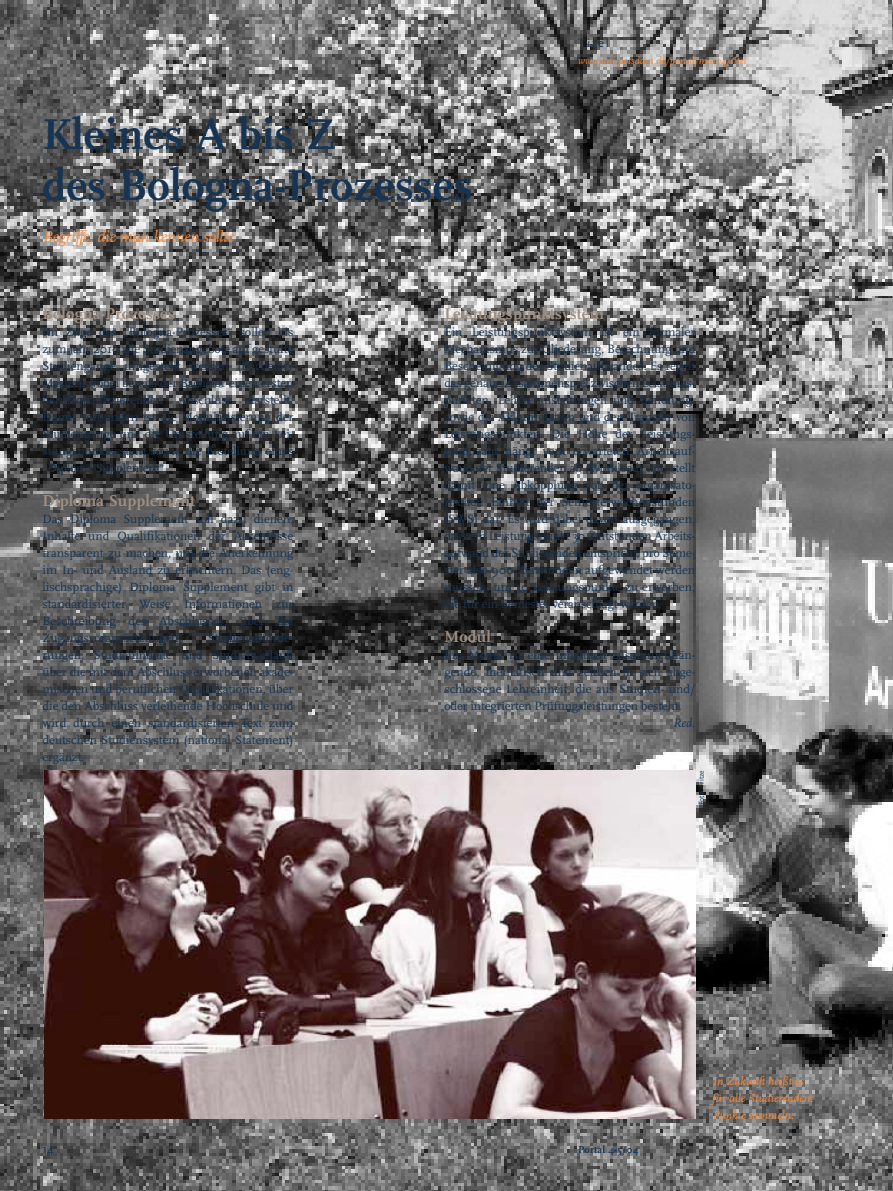
<style>
.page{position:relative;width:893px;height:1191px;background:#fff}
.page>*{position:absolute;margin:0;border:0;box-sizing:border-box;transform-origin:0 0}
.t1{font:700 45px/51px "Scala";color:#173453}
.t2{font:700 16.5px "Scala";letter-spacing:.01em;color:#a08e80}
.t3{font:italic 16.5px "Scala";letter-spacing:-.015em;color:#f68a39}
.t4{font:12.75px "Scala Sans";letter-spacing:.15em;color:#173453}
.t5{font:12.6px/17px "Scala";color:#173453;text-align:justify}
.t6{font:italic 12.6px "Scala";color:#173453}
.t7{font:italic 12px/17px "Scala";letter-spacing:-.005em;color:#f68a39}
.t8{font:italic 10.5px "Scala";letter-spacing:.005em;color:#f68a39}
.t9{font:700 10.5px "Scala";letter-spacing:.015em;color:#173453}
.t10{font:7.5px "Scala Sans";color:#173453}
</style>
<div class="page">
<img style="left:0;top:0;width:893px;height:1191px">
<img style="left:44px;top:770px;width:652px;height:348px">
<h1 class="t1" style="left:43px;top:109px;width:432px">Kleines A bis Z<br>des Bologna-Prozesses</h1>
<h2 class="t3" style="left:43px;top:228px;width:193px">Begriffe, die man kennen sollte</h2>
<p class="t4" style="left:578px;top:36px;width:32px">Titel</p>
<p class="t8" style="left:578px;top:55px;width:170px">www.uni-potsdam.de/portal/mai04/titel</p>
<h2 class="t2" style="left:43px;top:304px;width:134px">Bologna-Prozesses</h2>
<p class="t5" style="left:43px;top:324px;width:252px">Im Zuge des „Bologna-Prozesses“ sollen bis zum Jahr 2010 alle Studienangebote auf gestufte Studiengänge umgestellt werden (Bachelor/ Master), wobei bereits der Bachelor einen ersten berufsqualifizierenden Abschluss darstellt.<br>Damit verbunden ist die Modularisierung der Studiengänge und die Umstellung auf ein Lei&shy;stungspunktsystem sowie die Erstellung eines „Diploma Supplement“.</p>
<h2 class="t2" style="left:43px;top:491px;width:154px">Diploma Supplement</h2>
<p class="t5" style="left:43px;top:511px;width:252px">Das Diploma Supplement soll dazu dienen, Inhalte und Qualifikationen der Abschlüsse transparent zu machen, um die Anerkennung im In- und Ausland zu erleichtern. Das (eng&shy;lischsprachige) Diploma Supplement gibt in standardisierter Weise Informationen zur Beschreibung des Abschlusses, über die Zugangsvoraussetzungen,</p>
<p class="t5" style="left:43px;top:630px;width:253px;text-indent:165px">Studienanforde&shy;rungen, Studieninhalte und Studienverlauf, über die mit dem Abschluss erworbenen akade&shy;mischen und beruflichen Qualifikationen, über die den Abschluss verleihende Hochschule und wird durch einen standardisierten Text zum deutschen Studiensystem (national Statement) ergänzt.</p>
<h2 class="t2" style="left:444px;top:304px;width:161px">Leistungspunktsystem</h2>
<p class="t5" style="left:444px;top:324px;width:252px">Ein Leistungspunktsystem ist ein formaler Mechanismus zur Gliederung, Berechnung und Bescheinigung des Studienaufwandes. Es regelt das genaue Zusammenspiel zwischen Leistungs&shy;punkten, Lehrveranstaltungen und Benotung, sowie die Akkumulation und den Transfer von Leistungspunkten. Die Höhe der Leistungs&shy;punktzahl hängt vom erwarteten Arbeitsauf&shy;wand der Studierenden ab (Workload) und stellt damit eine Abkopplung von der organisato&shy;rischen Einheit der Semesterwochenstunden (SWS) dar. Es wird dabei davon ausgegangen, dass ein Leistungspunkt 30 Zeitstunden Arbeits&shy;aufwand der Studierenden entspricht, pro Seme&shy;ster also 900 Zeitstunden aufgewendet werden müssen, um 30 Leistungspunkte zu erwerben, die für ein Semester veranschlagt werden.</p>
<h2 class="t2" style="left:444px;top:627px;width:48px">Modul</h2>
<p class="t5" style="left:444px;top:647px;width:252px">Ein Modul ist eine inhaltlich zusammenhän&shy;gende, thematisch und zeitlich in sich abge&shy;schlossene Lehreinheit, die aus Studien- und/ oder integrierten Prüfungsleistungen besteht.</p>
<p class="t6" style="left:673px;top:716px;width:23px">Red.</p>
<p class="t10" style="left:697px;top:805px;width:37px;rotate:-90deg">Foto: Fritze</p>
<p class="t7" style="left:713px;top:1072px;width:102px">In Zukunft heißt es für alle Studierenden:<br>Punkte sammeln.</p>
<p class="t4" style="left:43px;top:1141px;width:13px">14</p>
<p class="t9" style="left:578px;top:1143px;width:62px">Portal 4-5/04</p>
</div>
